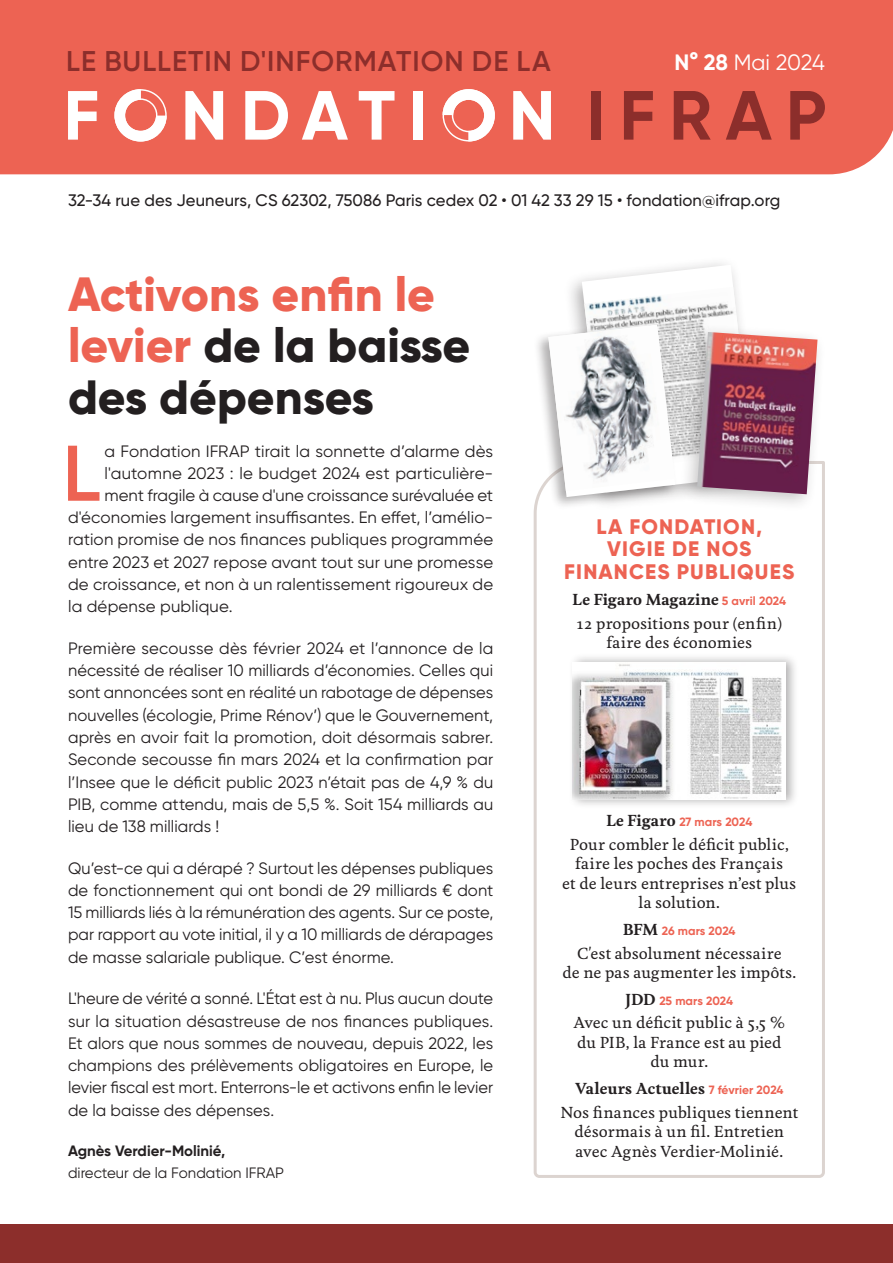
<style>
.page{position:relative;width:893px;height:1263px;background:#fff}
.page>*{position:absolute;margin:0;border:0;box-sizing:border-box;transform-origin:0 0}
.t1{font:600 78.6px "Gilroy";color:#ed6353}
.t2{font:800 48px/51.6px "Gilroy";color:#ed6353}
.t3{font:600 28.5px "Gilroy";letter-spacing:.035em;color:#8c2e2b}
.t4{font:22.2px "Gilroy";letter-spacing:-.01em;color:#fff}
.t5{font:800 21px/22.5px "Gilroy";letter-spacing:.055em;color:#ed6353;text-align:center}
.t6{font:500 16.65px "Gilroy";letter-spacing:.005em;color:#231f20}
.t7{font:16.5px/22.4px "Gilroy";letter-spacing:.005em;color:#231f20;text-align:justify}
.t8{font:500 15px/19.5px "Feijoa";letter-spacing:.01em;color:#231f20;text-align:center}
.t9{font:15px "Gilroy";color:#231f20}
.t10{font:700 15px "Gilroy";color:#231f20}
.t11{font:700 12px "Gilroy";letter-spacing:-.01em;color:#ed6353}
.s1{font-weight:700}
.s2{color:#231f20}
.s3{font-family:"Gilroy";font-weight:700;font-size:12px;color:#ed6353}
.s4{font-family:"Feijoa";font-size:15px;color:#231f20}
</style>
<div class="page">
<div style="left:0;top:1225px;width:893px;height:38px;background:#8c2e2b"></div>
<div style="left:0;top:0;width:893px;height:174px;background:#ed6353"></div>
<svg style="left:533px;top:510px;width:292px;height:668px"></svg>
<div style="left:568px;top:653px;width:231px;height:156px;background:#231f20;opacity:.35"></div>
<img style="left:573px;top:662px;width:213px;height:138px">
<div style="left:533px;top:320px;width:145px;height:190px;background:#231f20;opacity:.35"></div>
<svg style="left:548px;top:265px;width:192px;height:232px"></svg>
<img style="left:548px;top:325px;width:127px;height:166px">
<div style="left:680px;top:323px;width:146px;height:189px;background:#231f20;opacity:.25"></div>
<img style="left:697px;top:332px;width:120px;height:162px">
<svg style="left:111px;top:89px;width:59px;height:53px"></svg>
<svg style="left:439px;top:89px;width:59px;height:53px"></svg>
<svg style="left:68px;top:91px;width:29px;height:49px"></svg>
<svg style="left:185px;top:91px;width:38px;height:49px"></svg>
<svg style="left:245px;top:91px;width:43px;height:49px"></svg>
<svg style="left:302px;top:91px;width:46px;height:49px"></svg>
<svg style="left:359px;top:91px;width:35px;height:49px"></svg>
<div style="left:413px;top:91px;width:10px;height:49px;background:#fff"></div>
<svg style="left:513px;top:91px;width:38px;height:49px"></svg>
<div style="left:591px;top:91px;width:10px;height:49px;background:#8c2e2b"></div>
<svg style="left:624px;top:91px;width:29px;height:49px"></svg>
<svg style="left:674px;top:91px;width:37px;height:49px;background:#b0413a"></svg>
<svg style="left:726px;top:91px;width:46px;height:49px;background:#be493f"></svg>
<svg style="left:790px;top:91px;width:35px;height:49px;background:#b6453c"></svg>
<h3 class="t3" style="left:66px;top:43px;width:486px">LE BULLETIN D'INFORMATION DE LA</h3>
<h3 class="t4" style="left:674px;top:49px;width:152px"><span class="s1">N° 28</span> Mai 2024</h3>
<p class="t6" style="left:68px;top:190px;width:714px">32-34 rue des Jeuneurs, CS 62302, 75086 Paris cedex 02 • 01 42 33 29 15 • fondation@ifrap.org</p>
<h2 class="t2" style="left:68px;top:268px;width:404px">Activons enfin le levier <span class="s2">de la baisse des dépenses</span></h2>
<h1 class="t1" style="left:63px;top:424px;width:40px">L</h1>
<p class="t7" style="left:105px;top:440px;width:390px">a Fondation IFRAP tirait la sonnette d’alarme dès</p>
<p class="t7" style="left:105px;top:462px;width:390px">l'automne 2023 : le budget 2024 est particulière-</p>
<p class="t7" style="left:105px;top:484px;width:390px">ment fragile à cause d'une croissance surévaluée et</p>
<p class="t7" style="left:68px;top:506px;width:427px">d'économies largement insuffisantes. En effet, l’amélio-</p>
<p class="t7" style="left:68px;top:528px;width:427px">ration promise de nos finances publiques programmée</p>
<p class="t7" style="left:68px;top:550px;width:427px">entre 2023 et 2027 repose avant tout sur une promesse</p>
<p class="t7" style="left:68px;top:573px;width:427px">de croissance, et non à un ralentissement rigoureux de</p>
<p class="t7" style="left:68px;top:595px;width:166px">la dépense publique.</p>
<p class="t7" style="left:68px;top:636px;width:427px">Première secousse dès février 2024 et l’annonce de la nécessité de réaliser 10 milliards d’économies. Celles qui sont annoncées sont en réalité un rabotage de dépenses nouvelles (écologie, Prime Rénov’) que le Gouvernement, après en avoir fait la promotion, doit désormais sabrer.<br>Seconde secousse fin mars 2024 et la confirmation par l’Insee que le déficit public 2023 n’était pas de 4,9 % du PIB, comme attendu, mais de 5,5 %. Soit 154 milliards au lieu de 138 milliards !</p>
<p class="t7" style="left:68px;top:856px;width:427px">Qu’est-ce qui a dérapé ? Surtout les dépenses publiques de fonctionnement qui ont bondi de 29 milliards € dont 15 milliards liés à la rémunération des agents. Sur ce poste, par rapport au vote initial, il y a 10 milliards de dérapages de masse salariale publique. C’est énorme.</p>
<p class="t7" style="left:68px;top:987px;width:427px">L'heure de vérité a sonné. L'État est à nu. Plus aucun doute sur la situation désastreuse de nos finances publiques.<br>Et alors que nous sommes de nouveau, depuis 2022, les champions des prélèvements obligatoires en Europe, le levier fiscal est mort. Enterrons-le et activons enfin le levier de la baisse des dépenses.</p>
<p class="t10" style="left:68px;top:1142px;width:159px">Agnès Verdier-Molinié,</p>
<p class="t9" style="left:68px;top:1163px;width:217px">directeur de la Fondation IFRAP</p>
<p class="t5" style="left:564px;top:515px;width:232px">LA FONDATION,<br>VIGIE DE NOS<br>FINANCES PUBLIQUES</p>
<p class="t8" style="left:573px;top:588px;width:215px;line-height:23.7px;text-align:left"><span class="s1">Le Figaro Magazine</span> <span class="s3">5 avril 2024<br></span>12 propositions pour (enfin)</p>
<p class="t8" style="left:607px;top:633px;width:147px">faire des économies</p>
<p class="t11" style="left:606px;top:814px;width:147px"><span class="s4">Le Figaro</span> 27 mars 2024</p>
<p class="t8" style="left:562px;top:835px;width:236px">Pour combler le déficit public, faire les poches des Français<br>et de leurs entreprises n’est plus la solution.</p>
<p class="t11" style="left:623px;top:923px;width:114px"><span class="s4">BFM</span> 26 mars 2024</p>
<p class="t8" style="left:562px;top:944px;width:235px">C'est absolument nécessaire<br>de ne pas augmenter les impôts.</p>
<p class="t11" style="left:626px;top:993px;width:109px"><span class="s4">JDD</span> 25 mars 2024</p>
<p class="t8" style="left:573px;top:1014px;width:213px">Avec un déficit public à 5,5 % du PIB, la France est au pied du mur.</p>
<p class="t8" style="left:560px;top:1077px;width:239px;line-height:23.7px"><span class="s1">Valeurs Actuelles</span> <span class="s3">7 février 2024<br></span>Nos finances publiques tiennent</p>
<p class="t8" style="left:574px;top:1122px;width:211px;text-align:left">désormais à un fil. Entretien avec Agnès Verdier-Molinié.</p>
</div>
